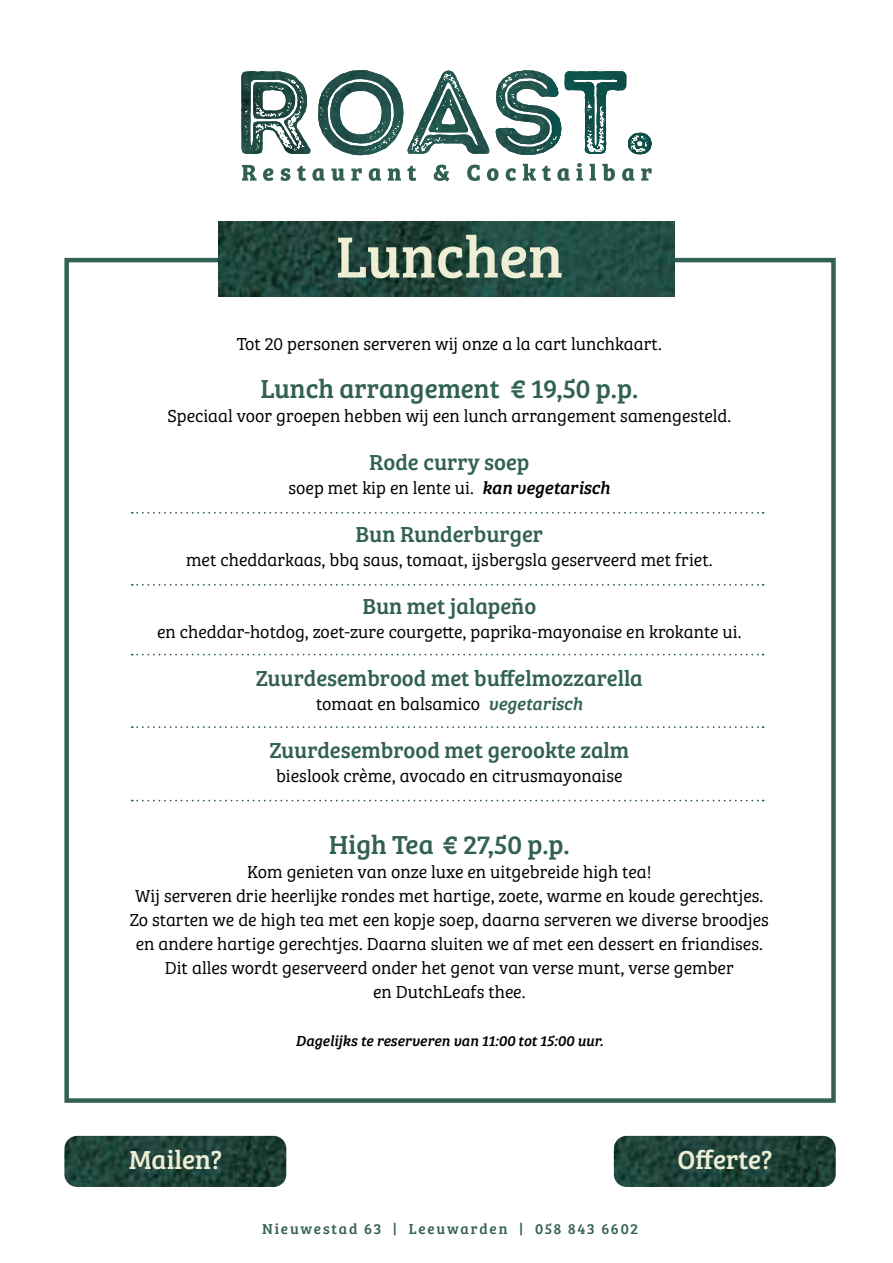
<style>
.page{position:relative;width:893px;height:1263px;background:#fff}
.page>*{position:absolute;margin:0;border:0;box-sizing:border-box;transform-origin:0 0}
.t1{font:60px "Bree Serif";color:#eeeed5}
.t2{font:27px "Bree Serif";color:#326054}
.t3{font:27px "Bree Serif";color:#eeeed5}
.t4{font:22.5px "Bree Serif";color:#326054}
.t5{font:300 18px/24px "Bree Serif";color:#000;text-align:center}
.t6{font:italic 15px "Bree Serif";color:#000}
.t7{font:15px "Bree Serif";letter-spacing:.12em;color:#326054}
.s1{font-weight:400;font-style:italic}
.s2{font-weight:400;font-style:italic;color:#326054}
</style>
<div class="page">
<div style="left:64px;top:258px;width:772px;height:845px;border:4px solid #326054"></div>
<svg style="left:241px;top:70px;width:411px;height:112px"></svg>
<img style="left:318px;top:70px;width:85px;height:85px">
<img style="left:565px;top:71px;width:61px;height:83px">
<img style="left:218px;top:222px;width:457px;height:74px">
<img style="left:64px;top:1136px;width:222px;height:51px">
<img style="left:614px;top:1136px;width:222px;height:51px">
<svg style="left:132px;top:584px;width:632px;height:2px"></svg>
<svg style="left:132px;top:512px;width:632px;height:2px"></svg>
<svg style="left:132px;top:654px;width:632px;height:1px"></svg>
<svg style="left:132px;top:726px;width:632px;height:2px"></svg>
<svg style="left:132px;top:800px;width:632px;height:1px"></svg>
<h1 class="t1" style="left:335px;top:212px;width:229px">Lunchen</h1>
<p class="t5" style="left:237px;top:330px;width:426px">Tot 20 personen serveren wij onze a la cart lunchkaart.</p>
<h2 class="t2" style="left:260px;top:368px;width:379px">Lunch arrangement € 19,50 p.p.</h2>
<p class="t5" style="left:167px;top:402px;width:565px">Speciaal voor groepen hebben wij een lunch arrangement samengesteld.</p>
<p class="t4" style="left:369px;top:445px;width:162px">Rode curry soep</p>
<p class="t5" style="left:289px;top:474px;width:323px">soep met kip en lente ui. <span class="s1">kan vegetarisch</span></p>
<p class="t4" style="left:355px;top:517px;width:189px">Bun Runderburger</p>
<p class="t5" style="left:186px;top:546px;width:528px">met cheddarkaas, bbq saus, tomaat, ijsbergsla geserveerd met friet.</p>
<p class="t4" style="left:362px;top:589px;width:175px">Bun met jalapeño</p>
<p class="t5" style="left:157px;top:618px;width:586px">en cheddar-hotdog, zoet-zure courgette, paprika-mayonaise en krokante ui.</p>
<p class="t4" style="left:256px;top:661px;width:389px">Zuurdesembrood met buffelmozzarella</p>
<p class="t5" style="left:316px;top:690px;width:268px">tomaat en balsamico <span class="s2">vegetarisch</span></p>
<p class="t4" style="left:269px;top:733px;width:361px">Zuurdesembrood met gerookte zalm</p>
<p class="t5" style="left:276px;top:762px;width:348px">bieslook crème, avocado en citrusmayonaise</p>
<h2 class="t2" style="left:329px;top:824px;width:242px">High Tea € 27,50 p.p.</h2>
<p class="t5" style="left:130px;top:858px;width:641px">Kom genieten van onze luxe en uitgebreide high tea!<br>Wij serveren drie heerlijke rondes met hartige, zoete, warme en koude gerechtjes.<br>Zo starten we de high tea met een kopje soep, daarna serveren we diverse broodjes en andere hartige gerechtjes. Daarna sluiten we af met een dessert en friandises.<br>Dit alles wordt geserveerd onder het genot van verse munt, verse gember<br>en DutchLeafs thee.</p>
<p class="t6" style="left:295px;top:1029px;width:309px">Dagelijks te reserveren van 11:00 tot 15:00 uur.</p>
<h2 class="t3" style="left:129px;top:1140px;width:94px">Mailen?</h2>
<h2 class="t3" style="left:677px;top:1140px;width:96px">Offerte?</h2>
<p class="t7" style="left:262px;top:1218px;width:377px">Nieuwestad 63 | Leeuwarden | 058 843 6602</p>
</div>
